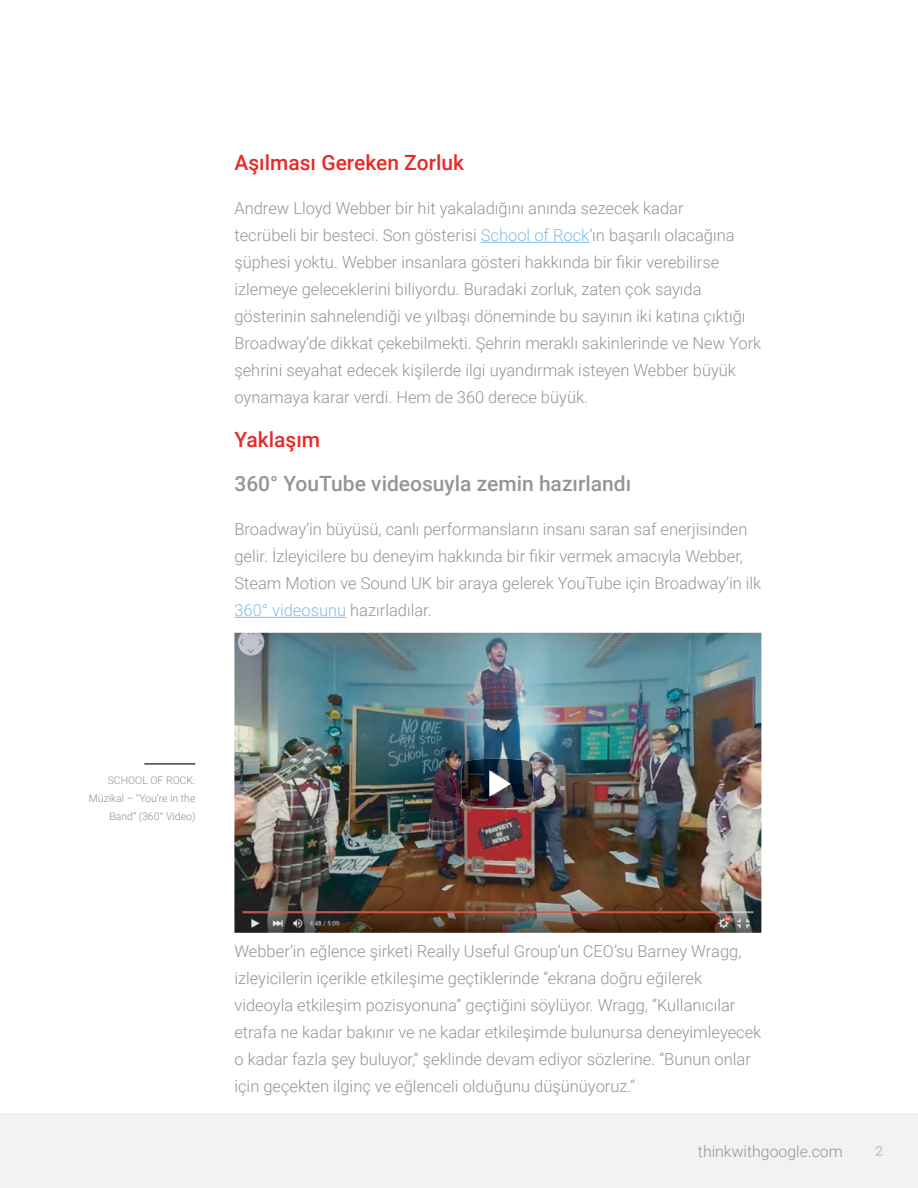
<style>
.page{position:relative;width:918px;height:1188px;background:#fff}
.page>*{position:absolute;margin:0;border:0;box-sizing:border-box;transform-origin:0 0}
.t1{font:500 21px "Roboto";color:#939598}
.t2{font:500 21px "Roboto";color:#e72b28}
.t3{font:300 16.5px/27px "Roboto";color:#939598}
.t4{font:300 15.9px "Roboto";color:#939598}
.t5{font:500 14.25px "Roboto";color:#c8c8c7}
.t6{font:300 10.5px/18px "Roboto";color:#908f8f;text-align:right}
.s1{color:#82bde7}
</style>
<div class="page">
<div style="left:0;top:1114px;width:918px;height:74px;background:#f1f3f3"></div>
<hr style="left:481px;top:242px;width:108px;height:1px;background:#82bde7">
<hr style="left:234px;top:617px;width:112px;height:1px;background:#82bde7">
<img style="left:234px;top:633px;width:527px;height:300px">
<img style="left:461px;top:759px;width:72px;height:49px">
<svg style="left:489px;top:770px;width:22px;height:27px"></svg>
<hr style="left:144px;top:763px;width:51px;height:2px;background:#434242">
<p class="t2" style="left:234px;top:148px;width:231px">Aşılması Gereken Zorluk</p>
<p class="t3" style="left:234px;top:194px;width:528px">Andrew Lloyd Webber bir hit yakaladığını anında sezecek kadar<br>tecrübeli bir besteci. Son gösterisi <span class="s1">School of Rock</span>’ın başarılı olacağına şüphesi yoktu. Webber insanlara gösteri hakkında bir fikir verebilirse izlemeye geleceklerini biliyordu. Buradaki zorluk, zaten çok sayıda gösterinin sahnelendiği ve yılbaşı döneminde bu sayının iki katına çıktığı Broadway’de dikkat çekebilmekti. Şehrin meraklı sakinlerinde ve New York şehrini seyahat edecek kişilerde ilgi uyandırmak isteyen Webber büyük oynamaya karar verdi. Hem de 360 derece büyük.</p>
<p class="t2" style="left:234px;top:425px;width:87px">Yaklaşım</p>
<p class="t1" style="left:234px;top:469px;width:398px">360° YouTube videosuyla zemin hazırlandı</p>
<p class="t3" style="left:234px;top:515px;width:528px">Broadway’in büyüsü, canlı performansların insanı saran saf enerjisinden gelir. İzleyicilere bu deneyim hakkında bir fikir vermek amacıyla Webber, Steam Motion ve Sound UK bir araya gelerek YouTube için Broadway’in ilk <span class="s1">360° videosunu</span> hazırladılar.</p>
<p class="t6" style="left:89px;top:771px;width:108px">SCHOOL OF ROCK:<br>Müzikal – “You’re in the<br>Band” (360° Video)</p>
<p class="t3" style="left:234px;top:937px;width:528px">Webber’in eğlence şirketi Really Useful Group’un CEO’su Barney Wragg, izleyicilerin içerikle etkileşime geçtiklerinde “ekrana doğru eğilerek videoyla etkileşim pozisyonuna” geçtiğini söylüyor. Wragg, “Kullanıcılar etrafa ne kadar bakınır ve ne kadar etkileşimde bulunursa deneyimleyecek o kadar fazla şey buluyor,” şeklinde devam ediyor sözlerine. “Bunun onlar için geçekten ilginç ve eğlenceli olduğunu düşünüyoruz.”</p>
<p class="t4" style="left:698px;top:1140px;width:146px">thinkwithgoogle.com</p>
<p class="t5" style="left:875px;top:1141px;width:10px">2</p>
</div>
